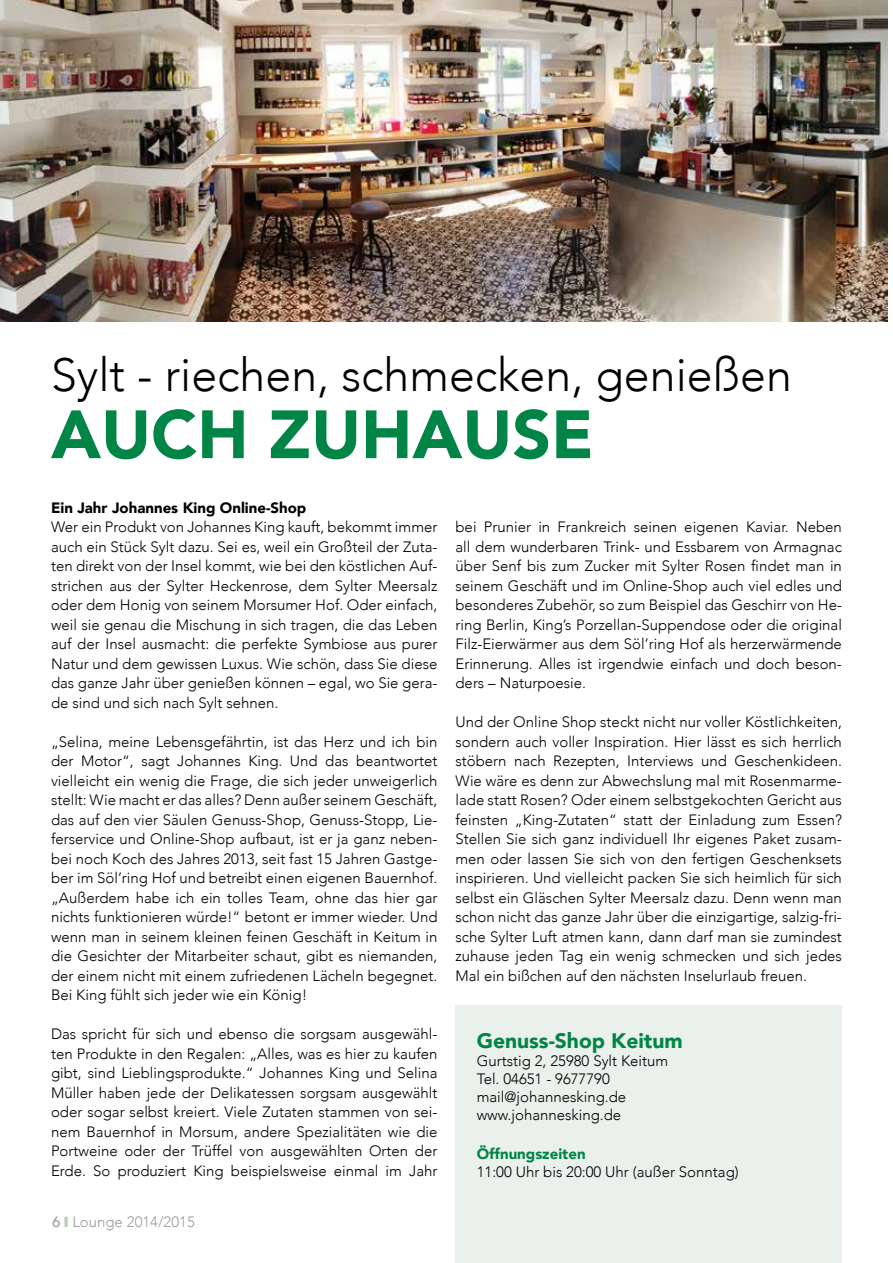
<style>
.page{position:relative;width:893px;height:1263px;background:#fff}
.page>*{position:absolute;margin:0;border:0;box-sizing:border-box;transform-origin:0 0}
.t1{font:900 67.5px "Avenir";color:#008547}
.t2{font:300 46.5px "Avenir";color:#000}
.t3{font:900 21px "Avenir";color:#008547}
.t4{font:300 15px/19.5px "Avenir";color:#000;text-align:justify}
.t5{font:900 15px "Avenir";color:#000}
.t6{font:300 15px "Avenir";color:#9d9d9c}
.t7{font:900 15px "Avenir";color:#008547}
.s1{font-weight:500}
.s2{color:#b4d0b9}
</style>
<div class="page">
<img style="left:0;top:0;width:888px;height:321px">
<div style="left:455px;top:1006px;width:387px;height:257px;background:#eaf1ec"></div>
<h2 class="t2" style="left:51px;top:347px;width:742px">Sylt - riechen, schmecken, genießen</h2>
<h1 class="t1" style="left:51px;top:377px;width:544px">AUCH ZUHAUSE</h1>
<p class="t5" style="left:51px;top:494px;width:257px">Ein Jahr Johannes King Online-Shop</p>
<p class="t4" style="left:51px;top:517px;width:388px">Wer ein Produkt von Johannes King kauft, bekommt immer auch ein Stück Sylt dazu. Sei es, weil ein Großteil der Zuta&shy;ten direkt von der Insel kommt, wie bei den köstlichen Auf&shy;strichen aus der Sylter Heckenrose, dem Sylter Meersalz oder dem Honig von seinem Morsumer Hof. Oder einfach, weil sie genau die Mischung in sich tragen, die das Leben auf der Insel ausmacht: die perfekte Symbiose aus purer Natur und dem gewissen Luxus. Wie schön, dass Sie diese das ganze Jahr über genießen können – egal, wo Sie gera&shy;de sind und sich nach Sylt sehnen.</p>
<p class="t4" style="left:51px;top:732px;width:388px">„Selina, meine Lebensgefährtin, ist das Herz und ich bin der Motor“, sagt Johannes King. Und das beantwortet vielleicht ein wenig die Frage, die sich jeder unweigerlich stellt: Wie macht er das alles? Denn außer seinem Geschäft, das auf den vier Säulen Genuss-Shop, Genuss-Stopp, Lie&shy;ferservice und Online-Shop aufbaut, ist er ja ganz neben&shy;bei noch Koch des Jahres 2013, seit fast 15 Jahren Gastge&shy;ber im Söl’ring Hof und betreibt einen eigenen Bauernhof. „Außerdem habe ich ein tolles Team, ohne das hier gar nichts funktionieren würde!“ betont er immer wieder. Und wenn man in seinem kleinen feinen Geschäft in Keitum in die Gesichter der Mitarbeiter schaut, gibt es niemanden, der einem nicht mit einem zufriedenen Lächeln begegnet.<br>Bei King fühlt sich jeder wie ein König!</p>
<p class="t4" style="left:51px;top:1024px;width:388px">Das spricht für sich und ebenso die sorgsam ausgewähl&shy;ten Produkte in den Regalen: „Alles, was es hier zu kaufen gibt, sind Lieblingsprodukte.“ Johannes King und Selina Müller haben jede der Delikatessen sorgsam ausgewählt oder sogar selbst kreiert. Viele Zutaten stammen von sei&shy;nem Bauernhof in Morsum, andere Spezialitäten wie die Portweine oder der Trüffel von ausgewählten Orten der Erde. So produziert King beispielsweise einmal im Jahr</p>
<p class="t6" style="left:52px;top:1213px;width:144px"><span class="s1">6</span> <span class="s2">❙</span> Lounge 2014/2015</p>
<p class="t4" style="left:455px;top:517px;width:388px">bei Prunier in Frankreich seinen eigenen Kaviar. Neben all dem wunderbaren Trink- und Essbarem von Armagnac über Senf bis zum Zucker mit Sylter Rosen findet man in seinem Geschäft und im Online-Shop auch viel edles und besonderes Zubehör, so zum Beispiel das Geschirr von He&shy;ring Berlin, King’s Porzellan-Suppendose oder die original Filz-Eierwärmer aus dem Söl’ring Hof als herzerwärmende Erinnerung. Alles ist irgendwie einfach und doch beson&shy;ders – Naturpoesie.</p>
<p class="t4" style="left:455px;top:712px;width:388px">Und der Online Shop steckt nicht nur voller Köstlichkeiten, sondern auch voller Inspiration. Hier lässt es sich herrlich stöbern nach Rezepten, Interviews und Geschenkideen.<br>Wie wäre es denn zur Abwechslung mal mit Rosenmarme&shy;lade statt Rosen? Oder einem selbstgekochten Gericht aus feinsten „King-Zutaten“ statt der Einladung zum Essen?<br>Stellen Sie sich ganz individuell Ihr eigenes Paket zusam&shy;men oder lassen Sie sich von den fertigen Geschenksets inspirieren. Und vielleicht packen Sie sich heimlich für sich selbst ein Gläschen Sylter Meersalz dazu. Denn wenn man schon nicht das ganze Jahr über die einzigartige, salzig-fri&shy;sche Sylter Luft atmen kann, dann darf man sie zumindest zuhause jeden Tag ein wenig schmecken und sich jedes Mal ein bißchen auf den nächsten Inselurlaub freuen.</p>
<h3 class="t3" style="left:477px;top:1023px;width:208px">Genuss-Shop Keitum</h3>
<p class="t4" style="left:477px;top:1052px;width:193px;line-height:18px;text-align:left">Gurtstig 2, 25980 Sylt Keitum<br>Tel. 04651 - 9677790 mail@johannesking.de www.johannesking.de</p>
<p class="t7" style="left:477px;top:1141px;width:110px">Öffnungszeiten</p>
<p class="t4" style="left:477px;top:1162px;width:263px">11:00 Uhr bis 20:00 Uhr (außer Sonntag)</p>
</div>
